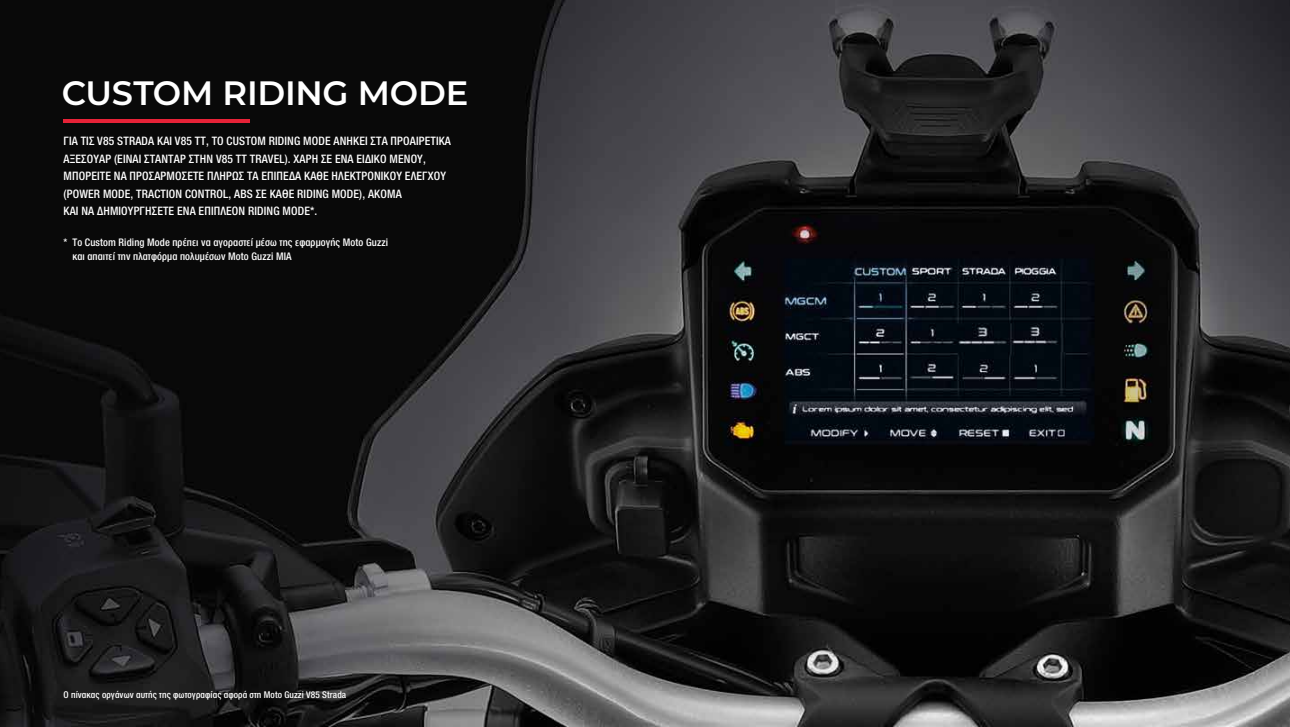
<style>
.page{position:relative;width:1290px;height:727px;background:#fff}
.page>*{position:absolute;margin:0;border:0;box-sizing:border-box;transform-origin:0 0}
.t1{font:600 33.75px "Montserrat";letter-spacing:-.005em;color:#fff}
.t2{font:500 condensed 12.5px/17.5px "Helvetica Neue Greek";letter-spacing:.01em;color:#fff}
.t3{font:500 condensed 11.25px/13.5px "Helvetica Neue Greek";letter-spacing:.01em;color:#fff}
.t4{font:500 condensed 10px "Helvetica Neue Greek";letter-spacing:.01em;color:#fff}
</style>
<div class="page">
<img style="left:0;top:0;width:1290px;height:726px">
<hr style="left:64px;top:119px;width:186px;height:4px;background:#e62237">
<h1 class="t1" style="left:62px;top:69px;width:408px">CUSTOM RIDING MODE</h1>
<p class="t2" style="left:64px;top:132px;width:389px">ΓΙΑ ΤΙΣ V85 STRADA ΚΑΙ V85 TT, ΤΟ CUSTOM RIDING MODE ΑΝΗΚΕΙ ΣΤΑ ΠΡΟΑΙΡΕΤΙΚΑ ΑΞΕΣΟΥΑΡ (ΕΙΝΑΙ ΣΤΑΝΤΑΡ ΣΤΗΝ V85 TT TRAVEL). ΧΑΡΗ ΣΕ ΕΝΑ ΕΙΔΙΚΟ ΜΕΝΟΥ, ΜΠΟΡΕΙΤΕ ΝΑ ΠΡΟΣΑΡΜΟΣΕΤΕ ΠΛΗΡΩΣ ΤΑ ΕΠΙΠΕΔΑ ΚΑΘΕ ΗΛΕΚΤΡΟΝΙΚΟΥ ΕΛΕΓΧΟΥ (POWER MODE, TRACTION CONTROL, ABS ΣΕ ΚΑΘΕ RIDING MODE), ΑΚΟΜΑ<br>ΚΑΙ ΝΑ ΔΗΜΙΟΥΡΓΗΣΕΤΕ ΕΝΑ ΕΠΙΠΛΕΟΝ RIDING MODE*.</p>
<p class="t3" style="left:72px;top:236px;width:317px;text-indent:-9px">* Το Custom Riding Mode πρέπει να αγοραστεί μέσω της εφαρμογής Moto Guzzi και απαιτεί την πλατφόρμα πολυμέσων Moto Guzzi MIA</p>
<p class="t4" style="left:64px;top:688px;width:284px">Ο πίνακας οργάνων αυτής της φωτογραφίας αφορά στη Moto Guzzi V85 Strada</p>
</div>
